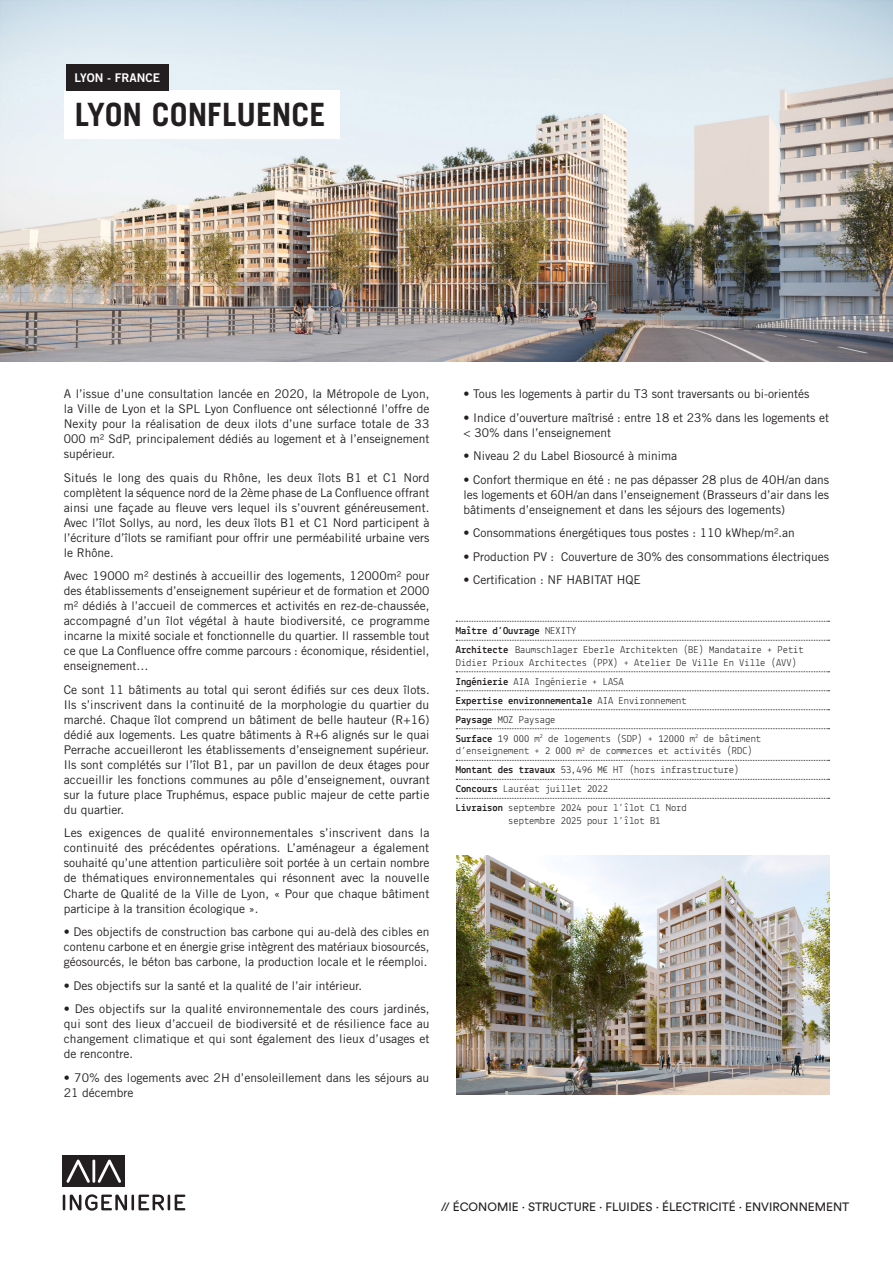
<style>
.page{position:relative;width:893px;height:1263px;background:#fff}
.page>*{position:absolute;margin:0;border:0;box-sizing:border-box;transform-origin:0 0}
.TITRE_1{font:700 32.1px "Trade Gothic LT";color:#231f20}
.Texte_de_labeur{font:12px/15px "Trade Gothic LT";color:#231f20;text-align:justify}
.t1{font:12px "Circular Pro";color:#231f20}
.Chapo_blanc{font:12px "Trade Gothic LT Bold Two";color:#fff}
.Style_de_paragraphe{font:10.5px/12.6px "Lekton";color:#231f20}
.Style_de_paragraphe-2{font:700 10.5px "Lekton";color:#231f20}
.s1{font-weight:400}
.s2{font-weight:700}
</style>
<div class="page">
<div style="left:63px;top:1155px;width:62px;height:31px;background:#231f20"></div>
<svg style="left:66px;top:1159px;width:24px;height:24px"></svg>
<hr style="left:92px;top:1159px;width:3px;height:24px;background:#fff">
<svg style="left:98px;top:1159px;width:23px;height:24px"></svg>
<svg style="left:63px;top:1194px;width:64px;height:16px"></svg>
<hr style="left:131px;top:1194px;width:3px;height:16px;background:#231f20">
<svg style="left:138px;top:1194px;width:47px;height:16px"></svg>
<img style="left:456px;top:856px;width:374px;height:239px">
<svg style="left:456px;top:621px;width:373px;height:1px"></svg>
<svg style="left:456px;top:640px;width:373px;height:1px"></svg>
<svg style="left:456px;top:671px;width:373px;height:1px"></svg>
<svg style="left:456px;top:690px;width:373px;height:1px"></svg>
<svg style="left:456px;top:709px;width:373px;height:1px"></svg>
<svg style="left:456px;top:728px;width:373px;height:1px"></svg>
<svg style="left:456px;top:760px;width:373px;height:1px"></svg>
<svg style="left:456px;top:779px;width:373px;height:1px"></svg>
<svg style="left:456px;top:798px;width:373px;height:1px"></svg>
<img style="left:0;top:0;width:893px;height:361px">
<div style="left:64px;top:91px;width:276px;height:48px;background:#fff"></div>
<div style="left:66px;top:64px;width:103px;height:27px;background:#231f20"></div>
<p class="Chapo_blanc" style="left:75px;top:70px;width:87px">LYON - FRANCE</p>
<p class="TITRE_1" style="left:75px;top:95px;width:252px">LYON CONFLUENCE</p>
<p class="Texte_de_labeur" style="left:64px;top:386px;width:367px">A l’issue d’une consultation lancée en 2020, la Métropole de Lyon, la Ville de Lyon et la SPL Lyon Confluence ont sélectionné l’offre de Nexity pour la réalisation de deux ilots d’une surface totale de 33<br>000 m² SdP, principalement dédiés au logement et à l’enseignement supérieur.</p>
<p class="Texte_de_labeur" style="left:64px;top:470px;width:367px">Situés le long des quais du Rhône, les deux îlots B1 et C1 Nord complètent la séquence nord de la 2ème phase de La Confluence offrant ainsi une façade au fleuve vers lequel ils s’ouvrent généreusement.<br>Avec l’îlot Sollys, au nord, les deux îlots B1 et C1 Nord participent à l’écriture d’îlots se ramifiant pour offrir une perméabilité urbaine vers le Rhône.</p>
<p class="Texte_de_labeur" style="left:64px;top:568px;width:367px">Avec 19000 m² destinés à accueillir des logements, 12000m² pour des établissements d’enseignement supérieur et de formation et 2000 m² dédiés à l’accueil de commerces et activités en rez-de-chaussée, accompagné d’un îlot végétal à haute biodiversité, ce programme incarne la mixité sociale et fonctionnelle du quartier. Il rassemble tout ce que La Confluence offre comme parcours : économique, résidentiel, enseignement…</p>
<p class="Texte_de_labeur" style="left:64px;top:682px;width:367px">Ce sont 11 bâtiments au total qui seront édifiés sur ces deux îlots.<br>Ils s’inscrivent dans la continuité de la morphologie du quartier du marché. Chaque îlot comprend un bâtiment de belle hauteur (R+16) dédié aux logements. Les quatre bâtiments à R+6 alignés sur le quai Perrache accueilleront les établissements d’enseignement supérieur.<br>Ils sont complétés sur l’îlot B1, par un pavillon de deux étages pour accueillir les fonctions communes au pôle d’enseignement, ouvrant sur la future place Truphémus, espace public majeur de cette partie du quartier.</p>
<p class="Texte_de_labeur" style="left:64px;top:825px;width:367px">Les exigences de qualité environnementales s’inscrivent dans la continuité des précédentes opérations. L’aménageur a également souhaité qu’une attention particulière soit portée à un certain nombre de thématiques environnementales qui résonnent avec la nouvelle Charte de Qualité de la Ville de Lyon, « Pour que chaque bâtiment participe à la transition écologique ».</p>
<p class="Texte_de_labeur" style="left:64px;top:924px;width:367px">• Des objectifs de construction bas carbone qui au-delà des cibles en contenu carbone et en énergie grise intègrent des matériaux biosourcés, géosourcés, le béton bas carbone, la production locale et le réemploi.</p>
<p class="Texte_de_labeur" style="left:64px;top:977px;width:300px">• Des objectifs sur la santé et la qualité de l’air intérieur.</p>
<p class="Texte_de_labeur" style="left:64px;top:1001px;width:367px">• Des objectifs sur la qualité environnementale des cours jardinés, qui sont des lieux d’accueil de biodiversité et de résilience face au changement climatique et qui sont également des lieux d’usages et de rencontre.</p>
<p class="Texte_de_labeur" style="left:64px;top:1069px;width:367px">• 70% des logements avec 2H d’ensoleillement dans les séjours au<br>21 décembre</p>
<p class="Texte_de_labeur" style="left:463px;top:386px;width:347px">• Tous les logements à partir du T3 sont traversants ou bi-orientés</p>
<p class="Texte_de_labeur" style="left:463px;top:410px;width:367px">• Indice d’ouverture maîtrisé : entre 18 et 23% dans les logements et &lt; 30% dans l’enseignement</p>
<p class="Texte_de_labeur" style="left:463px;top:448px;width:215px">• Niveau 2 du Label Biosourcé à minima</p>
<p class="Texte_de_labeur" style="left:463px;top:472px;width:367px">• Confort thermique en été : ne pas dépasser 28 plus de 40H/an dans les logements et 60H/an dans l’enseignement (Brasseurs d’air dans les bâtiments d’enseignement et dans les séjours des logements)</p>
<p class="Texte_de_labeur" style="left:463px;top:525px;width:333px">• Consommations énergétiques tous postes : 110 kWhep/m².an</p>
<p class="Texte_de_labeur" style="left:463px;top:549px;width:367px">• Production PV : Couverture de 30% des consommations électriques</p>
<p class="Texte_de_labeur" style="left:463px;top:572px;width:179px">• Certification : NF HABITAT HQE</p>
<p class="Style_de_paragraphe-2" style="left:456px;top:625px;width:122px">Maître d’Ouvrage <span class="s1">NEXITY</span></p>
<p class="Style_de_paragraphe" style="left:456px;top:643px;width:349px"><span class="s2">Architecte</span> Baumschlager Eberle Architekten (BE) Mandataire + Petit<br>Didier Prioux Architectes (PPX) + Atelier De Ville En Ville (AVV)</p>
<p class="Style_de_paragraphe" style="left:456px;top:675px;width:169px"><span class="s2">Ingénierie</span> AIA Ingénierie + LASA</p>
<p class="Style_de_paragraphe-2" style="left:456px;top:694px;width:232px">Expertise environnementale <span class="s1">AIA Environnement</span></p>
<p class="Style_de_paragraphe" style="left:456px;top:713px;width:101px"><span class="s2">Paysage</span> MOZ Paysage</p>
<p class="Style_de_paragraphe" style="left:456px;top:732px;width:307px"><span class="s2">Surface</span> 19 000 m<sup>2</sup> de logements (SDP) + 12000 m<sup>2</sup>²de bâtiment d’enseignement + 2 000 m<sup>2</sup>²de commerces et activités (RDC)</p>
<p class="Style_de_paragraphe" style="left:456px;top:763px;width:285px"><span class="s2">Montant des travaux</span> 53,496 M€ HT (hors infrastructure)</p>
<p class="Style_de_paragraphe" style="left:456px;top:782px;width:154px"><span class="s2">Concours</span> Lauréat juillet 2022</p>
<p class="Style_de_paragraphe" style="left:508px;top:801px;width:180px;text-indent:-52px"><span class="s2">Livraison</span> septembre 2024 pour l’îlot C1 Nord septembre 2025 pour l’îlot B1</p>
<p class="t1" style="left:441px;top:1198px;width:410px">// ÉCONOMIE · STRUCTURE · FLUIDES · ÉLECTRICITÉ · ENVIRONNEMENT</p>
</div>
